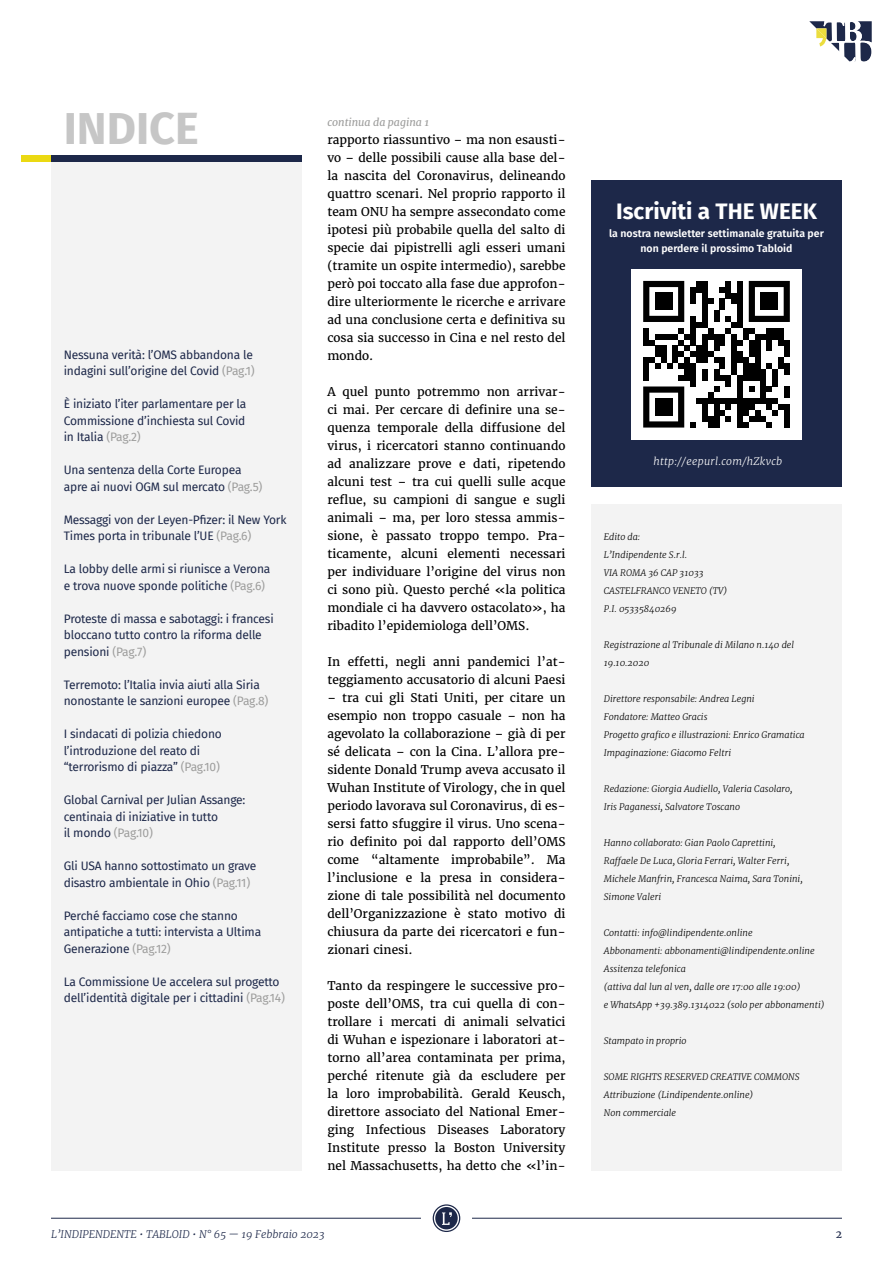
<style>
.page{position:relative;width:893px;height:1263px;background:#fff}
.page>*{position:absolute;margin:0;border:0;box-sizing:border-box;transform-origin:0 0}
.t1{font:700 45px "Fira Sans";color:#c6c6c6}
.t2{font:700 22.5px "Fira Sans";color:#fff}
.t3{font:12px/18px "Merriweather";color:#000;text-align:justify}
.t4{font:12px/16.5px "Fira Sans";letter-spacing:-.015em;color:#1d2849}
.t5{font:600 10.5px/15px "Fira Sans";color:#fff;text-align:center}
.t6{font:italic 300 10.5px "Merriweather";color:#1d2849}
.t7{font:italic 300 10.5px "Merriweather";letter-spacing:.025em;color:#fff}
.t8{font:italic 10.5px "Merriweather";color:#9d9d9c}
.t9{font:10.5px "Merriweather";color:#1d2849}
.t10{font:italic 300 9px/18px "Merriweather";color:#000}
.s1{color:#9d9d9c}
</style>
<div class="page">
<hr style="left:51px;top:1218px;width:370px;height:1px;background:#1d2849">
<hr style="left:472px;top:1218px;width:370px;height:1px;background:#1d2849">
<svg style="left:433px;top:1204px;width:27px;height:28px"></svg>
<svg style="left:809px;top:21px;width:63px;height:41px"></svg>
<div style="left:21px;top:156px;width:30px;height:6px;background:#ebd912"></div>
<div style="left:51px;top:156px;width:251px;height:6px;background:#1d2849"></div>
<div style="left:51px;top:162px;width:251px;height:1008px;background:#f3f3f3"></div>
<div style="left:591px;top:180px;width:251px;height:306px;background:#1d2849"></div>
<div style="left:591px;top:504px;width:251px;height:666px;background:#f3f3f3"></div>
<div style="left:631px;top:269px;width:170px;height:170px;background:#fff"></div>
<svg style="left:643px;top:281px;width:147px;height:147px"></svg>
<div style="left:655px;top:293px;width:17px;height:17px;background:#000"></div>
<div style="left:760px;top:293px;width:18px;height:17px;background:#000"></div>
<div style="left:655px;top:398px;width:17px;height:18px;background:#000"></div>
<h1 class="t1" style="left:64px;top:90px;width:137px">INDICE</h1>
<p class="t4" style="left:64px;top:346px;width:192px">Nessuna verità: l’OMS abbandona le indagini sull’origine del Covid <span class="s1">(Pag.1)</span></p>
<p class="t4" style="left:64px;top:396px;width:184px;text-align:justify">È iniziato l’iter parlamentare per la Commissione d’inchiesta sul Covid in Italia <span class="s1">(Pag.2)</span></p>
<p class="t4" style="left:64px;top:462px;width:200px">Una sentenza della Corte Europea apre ai nuovi OGM sul mercato <span class="s1">(Pag.5)</span></p>
<p class="t4" style="left:64px;top:511px;width:224px">Messaggi von der Leyen-Pfizer: il New York<br>Times porta in tribunale l’UE <span class="s1">(Pag.6)</span></p>
<p class="t4" style="left:64px;top:561px;width:208px">La lobby delle armi si riunisce a Verona e trova nuove sponde politiche <span class="s1">(Pag.6)</span></p>
<p class="t4" style="left:64px;top:610px;width:211px">Proteste di massa e sabotaggi: i francesi bloccano tutto contro la riforma delle pensioni <span class="s1">(Pag.7)</span></p>
<p class="t4" style="left:64px;top:676px;width:206px">Terremoto: l’Italia invia aiuti alla Siria nonostante le sanzioni europee <span class="s1">(Pag.8)</span></p>
<p class="t4" style="left:64px;top:726px;width:160px">I sindacati di polizia chiedono l’introduzione del reato di “terrorismo di piazza” <span class="s1">(Pag.10)</span></p>
<p class="t4" style="left:64px;top:792px;width:183px">Global Carnival per Julian Assange: centinaia di iniziative in tutto<br>il mondo <span class="s1">(Pag.10)</span></p>
<p class="t4" style="left:64px;top:858px;width:194px">Gli USA hanno sottostimato un grave disastro ambientale in Ohio <span class="s1">(Pag.11)</span></p>
<p class="t4" style="left:64px;top:907px;width:199px">Perché facciamo cose che stanno antipatiche a tutti: intervista a Ultima<br>Generazione <span class="s1">(Pag.12)</span></p>
<p class="t4" style="left:64px;top:973px;width:223px">La Commissione Ue accelera sul progetto dell’identità digitale per i cittadini <span class="s1">(Pag.14)</span></p>
<p class="t8" style="left:327px;top:115px;width:103px">continua da pagina 1</p>
<p class="t3" style="left:327px;top:131px;width:240px">rapporto riassuntivo – ma non esausti&shy;vo – delle possibili cause alla base del&shy;la nascita del Coronavirus, delineando quattro scenari. Nel proprio rapporto il team ONU ha sempre assecondato come ipotesi più probabile quella del salto di specie dai pipistrelli agli esseri umani (tramite un ospite intermedio), sarebbe però poi toccato alla fase due approfon&shy;dire ulteriormente le ricerche e arrivare ad una conclusione certa e definitiva su cosa sia successo in Cina e nel resto del mondo.</p>
<p class="t3" style="left:327px;top:383px;width:240px">A quel punto potremmo non arrivar&shy;ci mai. Per cercare di definire una se&shy;quenza temporale della diffusione del virus, i ricercatori stanno continuando ad analizzare prove e dati, ripetendo alcuni test – tra cui quelli sulle acque reflue, su campioni di sangue e sugli animali – ma, per loro stessa ammis&shy;sione, è passato troppo tempo. Pra&shy;ticamente, alcuni elementi necessari per individuare l’origine del virus non ci sono più. Questo perché «la politica mondiale ci ha davvero ostacolato», ha ribadito l’epidemiologa dell’OMS.</p>
<p class="t3" style="left:327px;top:653px;width:240px">In effetti, negli anni pandemici l’at&shy;teggiamento accusatorio di alcuni Paesi</p>
<p class="t3" style="left:327px;top:689px;width:240px">– tra cui gli Stati Uniti, per citare un esempio non troppo casuale – non ha agevolato la collaborazione – già di per sé delicata – con la Cina. L’allora pre&shy;sidente Donald Trump aveva accusato il Wuhan Institute of Virology, che in quel periodo lavorava sul Coronavirus, di es&shy;sersi fatto sfuggire il virus. Uno scena&shy;rio definito poi dal rapporto dell’OMS come “altamente improbabile”. Ma l’inclusione e la presa in considera&shy;zione di tale possibilità nel documento dell’Organizzazione è stato motivo di chiusura da parte dei ricercatori e fun&shy;zionari cinesi.</p>
<p class="t3" style="left:327px;top:977px;width:240px">Tanto da respingere le successive pro&shy;poste dell’OMS, tra cui quella di con&shy;trollare i mercati di animali selvatici di Wuhan e ispezionare i laboratori at&shy;torno all’area contaminata per prima, perché ritenute già da escludere per la loro improbabilità. Gerald Keusch, direttore associato del National Emer&shy;ging Infectious Diseases Laboratory Institute presso la Boston University nel Massachusetts, ha detto che «l’in-</p>
<h2 class="t2" style="left:616px;top:192px;width:202px">Iscriviti a THE WEEK</h2>
<p class="t5" style="left:609px;top:225px;width:216px">la nostra newsletter settimanale gratuita per non perdere il prossimo Tabloid</p>
<p class="t7" style="left:653px;top:454px;width:130px">http://eepurl.com/hZkvcb</p>
<p class="t10" style="left:604px;top:528px;width:125px">Edito da:<br>L’Indipendente S.r.l.<br>VIA ROMA 36 CAP 31033<br>CASTELFRANCO VENETO (TV)<br>P.I. 05335840269</p>
<p class="t10" style="left:604px;top:636px;width:192px">Registrazione al Tribunale di Milano n.140 del<br>19.10.2020</p>
<p class="t10" style="left:604px;top:690px;width:202px">Direttore responsabile: Andrea Legni<br>Fondatore: Matteo Gracis<br>Progetto grafico e illustrazioni: Enrico Gramatica Impaginazione: Giacomo Feltri</p>
<p class="t10" style="left:604px;top:780px;width:190px">Redazione: Giorgia Audiello, Valeria Casolaro,<br>Iris Paganessi, Salvatore Toscano</p>
<p class="t10" style="left:604px;top:834px;width:201px">Hanno collaborato: Gian Paolo Caprettini, Raffaele De Luca, Gloria Ferrari, Walter Ferri, Michele Manfrin, Francesca Naima, Sara Tonini, Simone Valeri</p>
<p class="t10" style="left:604px;top:924px;width:222px">Contatti: info@lindipendente.online<br>Abbonamenti: abbonamenti@lindipendente.online Assitenza telefonica<br>(attiva dal lun al ven, dalle ore 17:00 alle 19:00)<br>e WhatsApp +39.389.1314022 (solo per abbonamenti)</p>
<p class="t10" style="left:604px;top:1032px;width:84px">Stampato in proprio</p>
<p class="t10" style="left:604px;top:1068px;width:197px">SOME RIGHTS RESERVED CREATIVE COMMONS<br>Attribuzione (Lindipendente.online)<br>Non commerciale</p>
<p class="t6" style="left:51px;top:1227px;width:275px">L’INDIPENDENTE • TABLOID • N° 65 — 19 Febbraio 2023</p>
<p class="t9" style="left:836px;top:1227px;width:8px">2</p>
</div>
